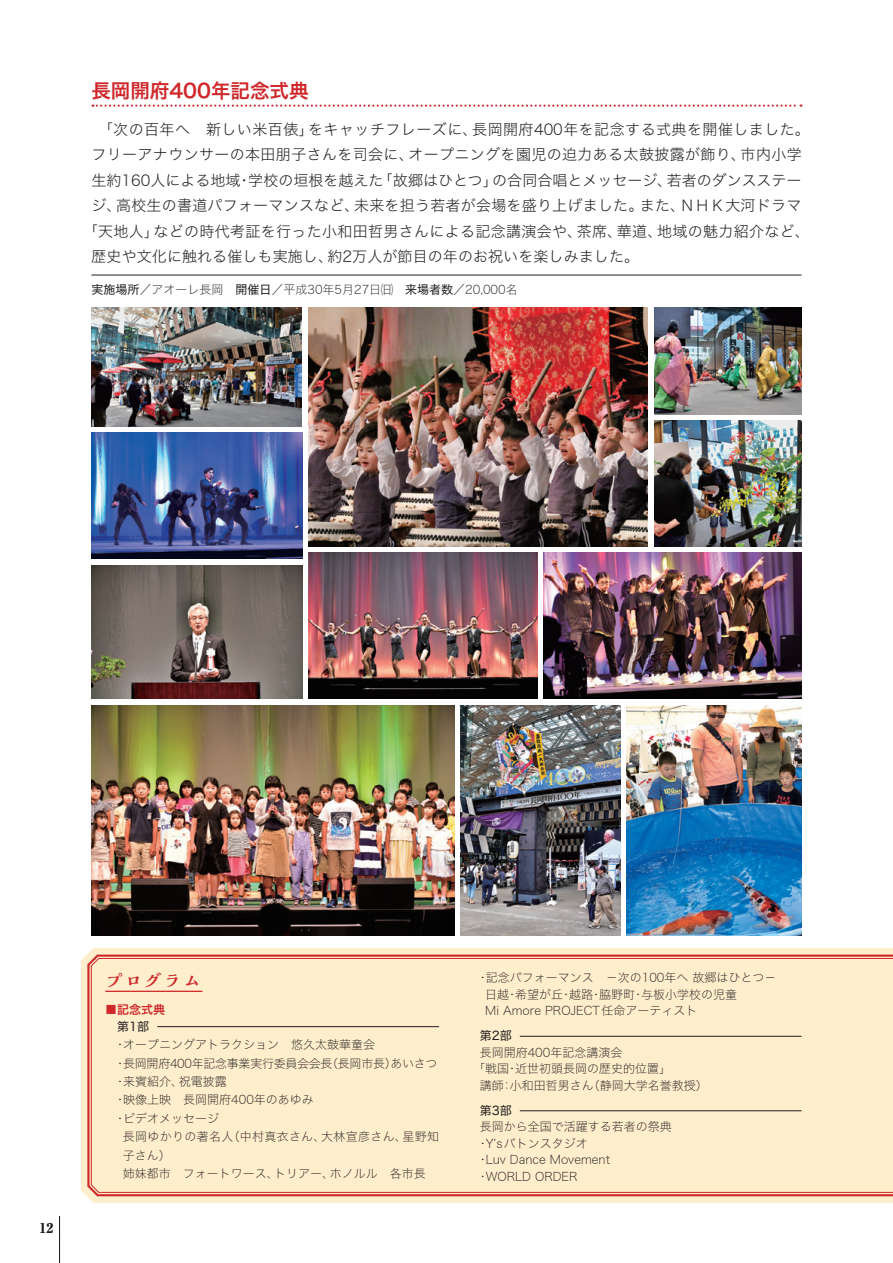
<style>
.page{position:relative;width:893px;height:1263px;background:#fff}
.page>*{position:absolute;margin:0;border:0;box-sizing:border-box;transform-origin:0 0}
.t1{font:19.5px "Hiragino Sans W6";color:#cf272a}
.t2{font:800 18px "Kaimin So Std";letter-spacing:.08em;color:#cf272a}
.t3{font:15px "Hiragino Sans W2";letter-spacing:.02em;color:#231f20}
.t4{font:15px "Hiragino Sans W2";color:#231f20}
.t5{font:700 13.5px "Ryumin Pr 6";color:#231f20}
.t6{font:12px/16.5px "Hiragino Sans W1";color:#231f20}
.t7{font:12px/18.5px "Hiragino Sans W1";letter-spacing:.025em;color:#231f20}
.t8{font:12px "Hiragino Sans W4";color:#231f20}
.t9{font:12px "Hiragino Sans W6";color:#cf272a}
.s1{font-family:"Hiragino Sans W4"}
</style>
<div class="page">
<div style="left:81px;top:948px;width:812px;height:255px;background:#feeecc"></div>
<svg style="left:85px;top:953px;width:808px;height:245px;background:#ea9b88"></svg>
<div style="left:91px;top:958px;width:802px;height:235px;background:#feeecc"></div>
<hr style="left:157px;top:1026px;width:282px;height:1px;background:#231f20">
<svg style="left:92px;top:105px;width:709px;height:2px"></svg>
<hr style="left:91px;top:275px;width:710px;height:1px;background:#231f20">
<img style="left:461px;top:705px;width:159px;height:230px">
<img style="left:543px;top:553px;width:258px;height:146px">
<img style="left:654px;top:421px;width:147px;height:126px">
<img style="left:91px;top:565px;width:211px;height:134px">
<img style="left:92px;top:308px;width:210px;height:119px">
<img style="left:309px;top:308px;width:339px;height:239px">
<img style="left:91px;top:705px;width:363px;height:230px">
<img style="left:626px;top:705px;width:175px;height:230px">
<img style="left:309px;top:553px;width:228px;height:146px">
<img style="left:91px;top:433px;width:211px;height:126px">
<img style="left:654px;top:308px;width:147px;height:107px">
<hr style="left:105px;top:991px;width:97px;height:1px;background:#cf272a">
<hr style="left:520px;top:1036px;width:281px;height:1px;background:#231f20">
<hr style="left:520px;top:1110px;width:281px;height:1px;background:#231f20">
<svg style="left:59px;top:1216px;width:1px;height:47px"></svg>
<h1 class="t1" style="left:91px;top:73px;width:219px">長岡開府400年記念式典</h1>
<p class="t3" style="left:98px;top:116px;width:713px">「次の百年へ　新しい米百俵」をキャッチフレーズに、長岡開府400年を記念する式典を開催しました。</p>
<p class="t3" style="left:91px;top:141px;width:712px">フリーアナウンサーの本田朋子さんを司会に、オープニングを園児の迫力ある太鼓披露が飾り、市内小学</p>
<p class="t4" style="left:91px;top:167px;width:711px">生約160人による地域・学校の垣根を越えた「故郷はひとつ」の合同合唱とメッセージ、若者のダンスステー</p>
<p class="t3" style="left:91px;top:192px;width:711px">ジ、高校生の書道パフォーマンスなど、未来を担う若者が会場を盛り上げました。また、ＮＨＫ大河ドラマ</p>
<p class="t3" style="left:83px;top:218px;width:728px">「天地人」などの時代考証を行った小和田哲男さんによる記念講演会や、茶席、華道、地域の魅力紹介など、</p>
<p class="t3" style="left:91px;top:243px;width:549px">歴史や文化に触れる催しも実施し、約2万人が節目の年のお祝いを楽しみました。</p>
<p class="t6" style="left:91px;top:280px;width:428px"><span class="s1">実施場所</span>／アオーレ長岡　<span class="s1">開催日</span>／平成30年5月27日㈰ <span class="s1">来場者数</span>／20,000名</p>
<p class="t5" style="left:40px;top:1217px;width:15px">12</p>
<h2 class="t2" style="left:105px;top:968px;width:97px">プログラム</h2>
<p class="t6" style="left:485px;top:968px;width:293px;text-indent:-9px">・記念パフォーマンス　－次の100年へ 故郷はひとつ－日越・希望が丘・越路・脇野町・与板小学校の児童<br>Mi Amore PROJECT任命アーティスト</p>
<p class="t8" style="left:480px;top:1025px;width:34px">第2部</p>
<p class="t6" style="left:480px;top:1043px;width:144px">長岡開府400年記念講演会</p>
<p class="t6" style="left:473px;top:1059px;width:199px">「戦国・近世初頭長岡の歴史的位置」</p>
<p class="t6" style="left:480px;top:1076px;width:229px">講師：小和田哲男さん（静岡大学名誉教授）</p>
<p class="t8" style="left:480px;top:1099px;width:34px">第3部</p>
<p class="t6" style="left:477px;top:1117px;width:196px">長岡から全国で活躍する若者の祭典・Y’sバトンスタジオ<br>・Luv Dance Movement<br>・WORLD ORDER</p>
<p class="t9" style="left:105px;top:999px;width:61px">■記念式典</p>
<p class="t8" style="left:105px;top:1015px;width:46px">　第1部</p>
<p class="t6" style="left:114px;top:1034px;width:325px;line-height:18.5px">・オープニングアトラクション　悠久太鼓華童会<br>・長岡開府400年記念事業実行委員会会長（長岡市長）あいさつ・来賓紹介、祝電披露<br>・映像上映　長岡開府400年のあゆみ<br>・ビデオメッセージ</p>
<p class="t7" style="left:123px;top:1127px;width:318px">長岡ゆかりの著名人（中村真衣さん、大林宣彦さん、星野知子さん）<br>姉妹都市　フォートワース、トリアー、ホノルル　各市長</p>
</div>
